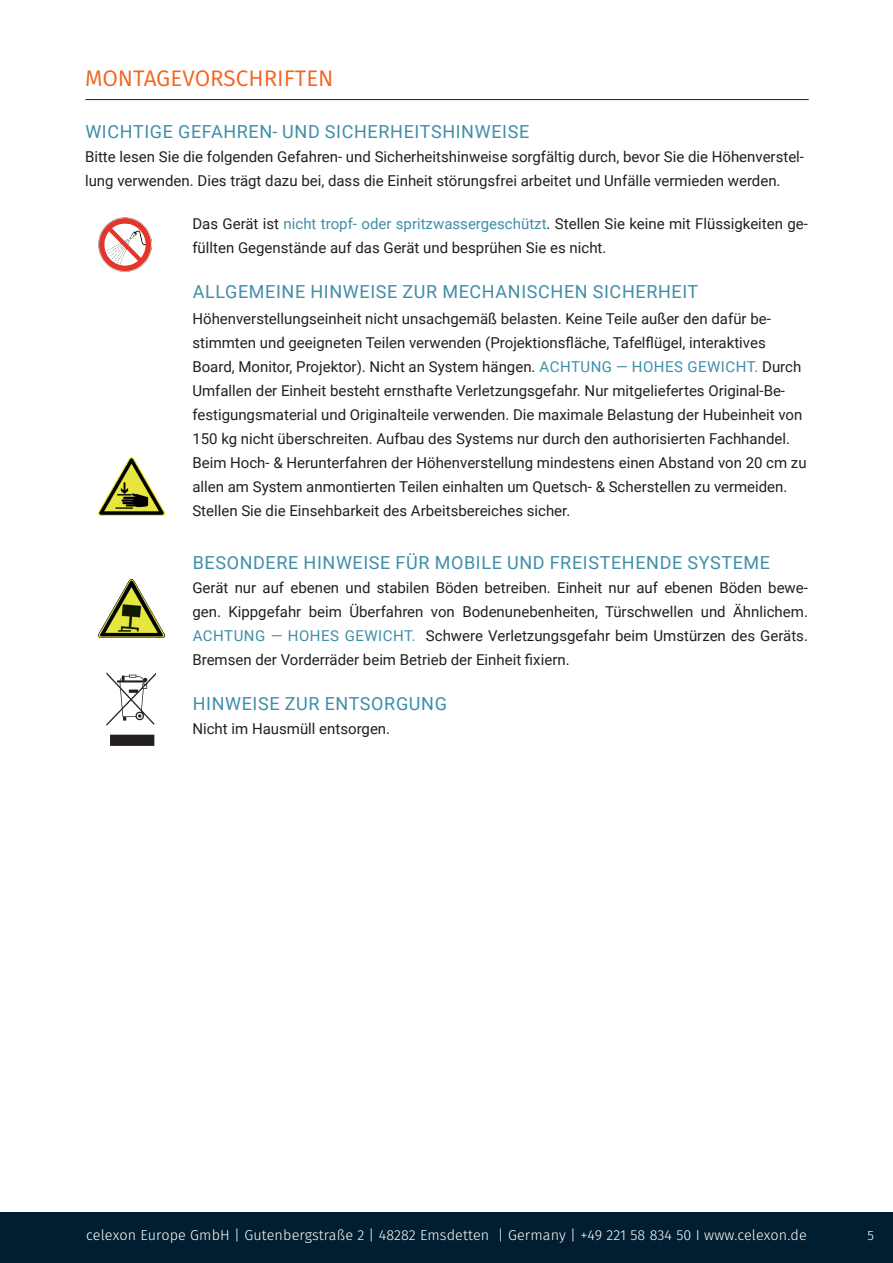
<style>
.page{position:relative;width:893px;height:1263px;background:#fff}
.page>*{position:absolute;margin:0;border:0;box-sizing:border-box;transform-origin:0 0}
.t1{font:22.5px "Fira Sans";color:#f36421}
.t2{font:18px "Roboto";letter-spacing:.035em;color:#3f8ea8}
.t3{font:15px/24px "Roboto";color:#231f20}
.t4{font:300 14.4px "Fira Sans";letter-spacing:.01em;color:#fff}
.t5{font:300 13.5px "Fira Sans";color:#fff}
.s1{color:#3f8ea8}
</style>
<div class="page">
<div style="left:0;top:1213px;width:893px;height:50px;background:#001e2f"></div>
<img style="left:98px;top:218px;width:54px;height:53px">
<img style="left:98px;top:457px;width:67px;height:58px">
<img style="left:98px;top:580px;width:67px;height:58px">
<img style="left:107px;top:673px;width:49px;height:73px">
<hr style="left:85px;top:99px;width:724px;height:1px;background:#231f20">
<p class="t1" style="left:85px;top:61px;width:250px">MONTAGEVORSCHRIFTEN</p>
<p class="t2" style="left:85px;top:119px;width:445px">WICHTIGE GEFAHREN- UND SICHERHEITSHINWEISE</p>
<p class="t3" style="left:85px;top:144px;width:720px">Bitte lesen Sie die folgenden Gefahren- und Sicherheitshinweise sorgfältig durch, bevor Sie die Höhenverstel&shy;lung verwenden. Dies trägt dazu bei, dass die Einheit störungsfrei arbeitet und Unfälle vermieden werden.</p>
<p class="t3" style="left:192px;top:211px;width:617px">Das Gerät ist <span class="s1">nicht tropf- oder spritzwassergeschützt</span>. Stellen Sie keine mit Flüssigkeiten ge&shy;füllten Gegenstände auf das Gerät und besprühen Sie es nicht.</p>
<p class="t2" style="left:193px;top:279px;width:507px">ALLGEMEINE HINWEISE ZUR MECHANISCHEN SICHERHEIT</p>
<p class="t3" style="left:192px;top:306px;width:616px">Höhenverstellungseinheit nicht unsachgemäß belasten. Keine Teile außer den dafür be&shy;stimmten und geeigneten Teilen verwenden (Projektionsfläche, Tafelflügel, interaktives Board, Monitor, Projektor). Nicht an System hängen. <span class="s1">ACHTUNG — HOHES GEWICHT.</span> Durch Umfallen der Einheit besteht ernsthafte Verletzungsgefahr. Nur mitgeliefertes Original-Be&shy;festigungsmaterial und Originalteile verwenden. Die maximale Belastung der Hubeinheit von 150 kg nicht überschreiten. Aufbau des Systems nur durch den authorisierten Fachhandel.<br>Beim Hoch- &amp; Herunterfahren der Höhenverstellung mindestens einen Abstand von 20 cm zu allen am System anmontierten Teilen einhalten um Quetsch- &amp; Scherstellen zu vermeiden.<br>Stellen Sie die Einsehbarkeit des Arbeitsbereiches sicher.</p>
<p class="t2" style="left:193px;top:549px;width:579px">BESONDERE HINWEISE FÜR MOBILE UND FREISTEHENDE SYSTEME</p>
<p class="t3" style="left:192px;top:575px;width:617px;text-align:justify">Gerät nur auf ebenen und stabilen Böden betreiben. Einheit nur auf ebenen Böden bewe&shy;gen. Kippgefahr beim Überfahren von Bodenunebenheiten, Türschwellen und Ähnlichem.<br><span class="s1">ACHTUNG — HOHES GEWICHT.</span> Schwere Verletzungsgefahr beim Umstürzen des Geräts.<br>Bremsen der Vorderräder beim Betrieb der Einheit fixiern.</p>
<p class="t2" style="left:193px;top:691px;width:256px">HINWEISE ZUR ENTSORGUNG</p>
<p class="t3" style="left:192px;top:716px;width:199px">Nicht im Hausmüll entsorgen.</p>
<p class="t4" style="left:86px;top:1225px;width:722px">celexon Europe GmbH | Gutenbergstraße 2 | 48282 Emsdetten | Germany | +49 221 58 834 50 I www.celexon.de</p>
<p class="t5" style="left:867px;top:1226px;width:8px">5</p>
</div>
